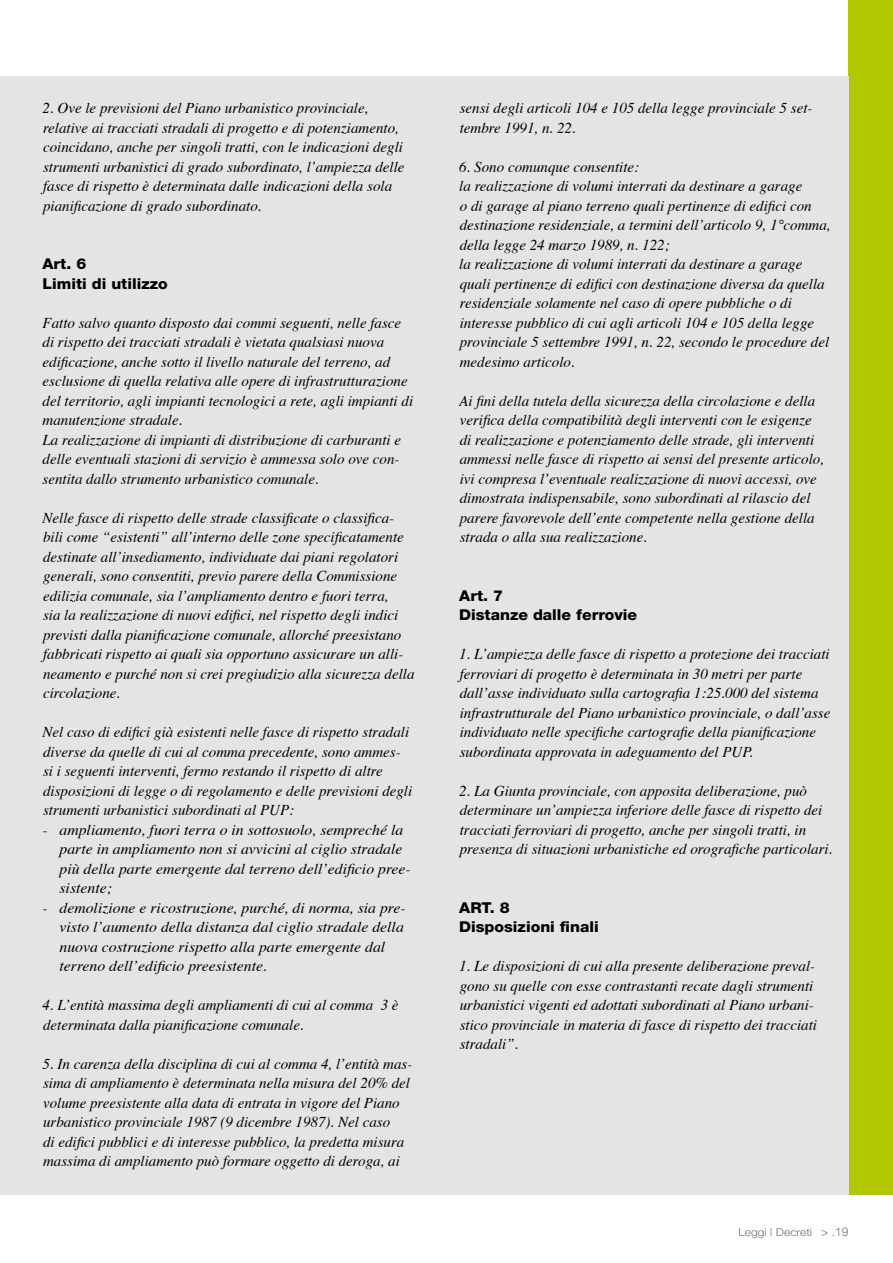
<style>
.page{position:relative;width:893px;height:1263px;background:#fff}
.page>*{position:absolute;margin:0;border:0;box-sizing:border-box;transform-origin:0 0}
.t1{font:italic 15px/19.5px "Times";color:#000}
.t2{font:italic 15px/19.5px "Times";color:#000;scale:1.05 1}
.t3{font:800 15px/19.5px "Helvetica Neue";color:#000;scale:1.05 1}
.t4{font:300 10.8px "Helvetica Neue";color:#707173;scale:1.11 1}
.s1{font-size:12px}
</style>
<div class="page">
<hr style="left:0;top:1195px;width:1px;height:68px;background:#b1c800">
<div style="left:848px;top:0;width:45px;height:1195px;background:#b1c800"></div>
<div style="left:0;top:77px;width:848px;height:1118px;background:#e3e4e4"></div>
<p class="t1" style="left:43px;top:99px;width:364px">2. Ove le previsioni del Piano urbanistico provinciale, relative ai tracciati stradali di progetto e di potenziamento, coincidano, anche per singoli tratti, con le indicazioni degli strumenti urbanistici di grado subordinato, l’ampiezza delle fasce di rispetto è determinata dalle indicazioni della sola pianificazione di grado subordinato.</p>
<p class="t3" style="left:43px;top:254px;width:121px">Art. 6<br>Limiti di utilizzo</p>
<p class="t1" style="left:43px;top:314px;width:372px">Fatto salvo quanto disposto dai commi seguenti, nelle fasce di rispetto dei tracciati stradali è vietata qualsiasi nuova edificazione, anche sotto il livello naturale del terreno, ad esclusione di quella relativa alle opere di infrastrutturazione del territorio, agli impianti tecnologici a rete, agli impianti di manutenzione stradale.<br>La realizzazione di impianti di distribuzione di carburanti e delle eventuali stazioni di servizio è ammessa solo ove con&shy;sentita dallo strumento urbanistico comunale.</p>
<p class="t1" style="left:43px;top:509px;width:373px">Nelle fasce di rispetto delle strade classificate o classifica&shy;bili come “esistenti” all’interno delle zone specificatamente destinate all’insediamento, individuate dai piani regolatori generali, sono consentiti, previo parere della Commissione edilizia comunale, sia l’ampliamento dentro e fuori terra,<br>sia la realizzazione di nuovi edifici, nel rispetto degli indici previsti dalla pianificazione comunale, allorché preesistano fabbricati rispetto ai quali sia opportuno assicurare un alli&shy;neamento e purché non si crei pregiudizio alla sicurezza della circolazione.</p>
<p class="t1" style="left:43px;top:723px;width:371px">Nel caso di edifici già esistenti nelle fasce di rispetto stradali diverse da quelle di cui al comma precedente, sono ammes&shy;si i seguenti interventi, fermo restando il rispetto di altre disposizioni di legge o di regolamento e delle previsioni degli strumenti urbanistici subordinati al PUP:</p>
<p class="t2" style="left:60px;top:821px;width:336px;text-indent:-17px">- ampliamento, fuori terra o in sottosuolo, sempreché la parte in ampliamento non si avvicini al ciglio stradale più della parte emergente dal terreno dell’edificio pree&shy;sistente;</p>
<p class="t2" style="left:60px;top:899px;width:331px;text-indent:-17px">- demolizione e ricostruzione, purché, di norma, sia pre&shy;visto l’aumento della distanza dal ciglio stradale della nuova costruzione rispetto alla parte emergente dal terreno dell’edificio preesistente.</p>
<p class="t1" style="left:43px;top:996px;width:358px">4. L’entità massima degli ampliamenti di cui al comma 3 è determinata dalla pianificazione comunale.</p>
<p class="t1" style="left:43px;top:1055px;width:371px">5. In carenza della disciplina di cui al comma 4, l’entità mas&shy;sima di ampliamento è determinata nella misura del 20% del volume preesistente alla data di entrata in vigore del Piano urbanistico provinciale 1987 (9 dicembre 1987). Nel caso<br>di edifici pubblici e di interesse pubblico, la predetta misura massima di ampliamento può formare oggetto di deroga, ai</p>
<p class="t1" style="left:460px;top:99px;width:354px">sensi degli articoli 104 e 105 della legge provinciale 5 set&shy;tembre 1991, n. 22.</p>
<p class="t1" style="left:459px;top:158px;width:373px">6. Sono comunque consentite:<br>la realizzazione di volumi interrati da destinare a garage<br>o di garage al piano terreno quali pertinenze di edifici con destinazione residenziale, a termini dell’articolo 9, 1°comma, della legge 24 marzo 1989, n. 122;<br>la realizzazione di volumi interrati da destinare a garage quali pertinenze di edifici con destinazione diversa da quella residenziale solamente nel caso di opere pubbliche o di interesse pubblico di cui agli articoli 104 e 105 della legge provinciale 5 settembre 1991, n. 22, secondo le procedure del medesimo articolo.</p>
<p class="t1" style="left:459px;top:392px;width:366px">Ai fini della tutela della sicurezza della circolazione e della verifica della compatibilità degli interventi con le esigenze di realizzazione e potenziamento delle strade, gli interventi ammessi nelle fasce di rispetto ai sensi del presente articolo, ivi compresa l’eventuale realizzazione di nuovi accessi, ove dimostrata indispensabile, sono subordinati al rilascio del parere favorevole dell’ente competente nella gestione della strada o alla sua realizzazione.</p>
<p class="t3" style="left:459px;top:586px;width:171px">Art. 7<br>Distanze dalle ferrovie</p>
<p class="t1" style="left:459px;top:645px;width:373px">1. L’ampiezza delle fasce di rispetto a protezione dei tracciati ferroviari di progetto è determinata in 30 metri per parte dall’asse individuato sulla cartografia 1:25.000 del sistema infrastrutturale del Piano urbanistico provinciale, o dall’asse individuato nelle specifiche cartografie della pianificazione subordinata approvata in adeguamento del PUP.</p>
<p class="t1" style="left:459px;top:782px;width:375px">2. La Giunta provinciale, con apposita deliberazione, può determinare un’ampiezza inferiore delle fasce di rispetto dei tracciati ferroviari di progetto, anche per singoli tratti, in presenza di situazioni urbanistiche ed orografiche particolari.</p>
<p class="t3" style="left:459px;top:898px;width:134px">ART. 8<br>Disposizioni finali</p>
<p class="t1" style="left:459px;top:957px;width:359px">1. Le disposizioni di cui alla presente deliberazione preval&shy;gono su quelle con esse contrastanti recate dagli strumenti urbanistici vigenti ed adottati subordinati al Piano urbani&shy;stico provinciale in materia di fasce di rispetto dei tracciati stradali”.</p>
<p class="t4" style="left:738px;top:1225px;width:101px">Leggi | Decreti <span class="s1">&gt; .19</span></p>
</div>
